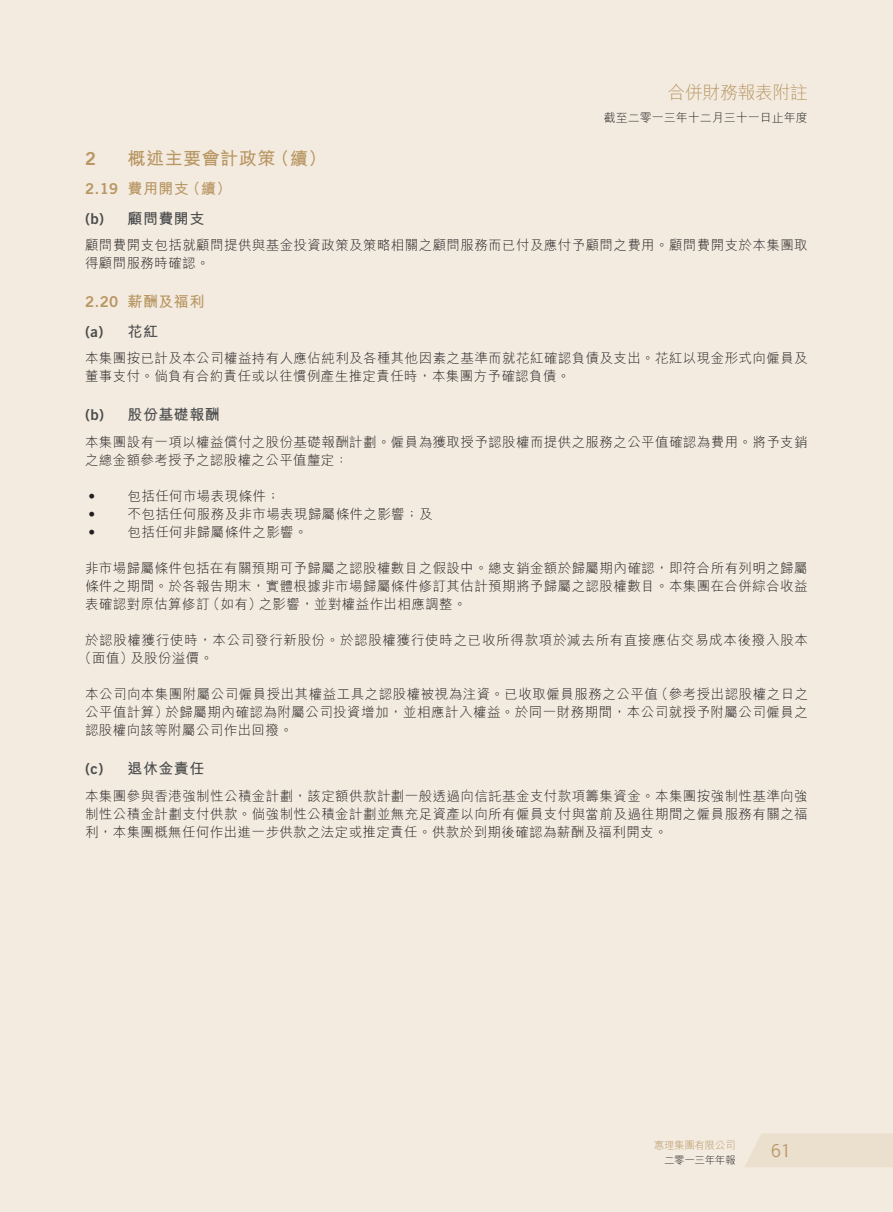
<style>
.page{position:relative;width:893px;height:1212px;background:#f3ebe0}
.page>*{position:absolute;margin:0;border:0;box-sizing:border-box;transform-origin:0 0}
.t1{font:700 18px "M Hei HK";letter-spacing:.03em;color:#b99764}
.t2{font:300 18px "M Hei HK";letter-spacing:-.03em;color:#b99764}
.t3{font:18px "Shannon Std";color:#b99764}
.t4{font:18px "Trade Gothic LT Std Bd 2";color:#b99764}
.t5{font:700 15px/29.5px "M Hei HK";letter-spacing:.03em;color:#b99764}
.t6{font:700 15px "M Hei HK";letter-spacing:.03em;color:#4b4c4d}
.t7{font:15px "Trade Gothic LT Std Bd 2";color:#4b4c4d}
.t8{font:300 13.5px/18px "M Hei HK";letter-spacing:.03em;color:#231f20}
.t9{font:300 13.5px/18px "M Hei HK";letter-spacing:.05em;color:#231f20}
.t10{font:300 12px "M Hei HK";color:#231f20}
.t11{font:300 10.5px "M Hei HK";letter-spacing:-.03em;color:#b99764}
.t12{font:300 10.5px "M Hei HK";letter-spacing:-.03em;color:#231f20}
.s1{font-family:"Trade Gothic LT Std Bd 2";font-weight:400}
.s2{font-family:"Trade Gothic LT Std Bd 2";font-weight:400;color:#4b4c4d}
.s3{color:#4b4c4d}
.s4{font-family:"M Hei HK";font-weight:700}
.s5{font-family:"Trade Gothic LT Std"}
</style>
<div class="page">
<div style="left:745px;top:1133px;width:148px;height:34px;background:#ebdfce"></div>
<h1 class="t2" style="left:668px;top:79px;width:142px">合併財務報表附註</h1>
<p class="t10" style="left:604px;top:109px;width:205px">截至二零一三年十二月三十一日止年度</p>
<h1 class="t4" style="left:85px;top:147px;width:12px">2</h1>
<h1 class="t1" style="left:128px;top:145px;width:200px">概述主要會計政策（續）</h1>
<p class="t5" style="left:85px;top:173px;width:148px"><span class="s1">2.19</span> 費用開支（續）<span class="s2">(b)</span> <span class="s3">顧問費開支</span></p>
<p class="t8" style="left:85px;top:236px;width:724px">顧問費開支包括就顧問提供與基金投資政策及策略相關之顧問服務而已付及應付予顧問之費用。顧問費開支於本集團取得顧問服務時確認。</p>
<p class="t5" style="left:85px;top:286px;width:121px"><span class="s1">2.20</span> 薪酬及福利</p>
<p class="t7" style="left:85px;top:322px;width:74px">(a) <span class="s4">花紅</span></p>
<p class="t8" style="left:85px;top:349px;width:724px">本集團按已計及本公司權益持有人應佔純利及各種其他因素之基準而就花紅確認負債及支出。花紅以現金形式向僱員及董事支付。倘負有合約責任或以往慣例產生推定責任時，本集團方予確認負債。</p>
<p class="t6" style="left:85px;top:404px;width:136px"><span class="s1">(b)</span> 股份基礎報酬</p>
<p class="t8" style="left:85px;top:432px;width:724px">本集團設有一項以權益償付之股份基礎報酬計劃。僱員為獲取授予認股權而提供之服務之公平值確認為費用。將予支銷之總金額參考授予之認股權之公平值釐定：</p>
<p class="t8" style="left:88px;top:486px;width:193px"><span class="s5">•</span> 包括任何市場表現條件；</p>
<p class="t8" style="left:88px;top:504px;width:346px"><span class="s5">•</span> 不包括任何服務及非市場表現歸屬條件之影響；及</p>
<p class="t8" style="left:88px;top:522px;width:221px"><span class="s5">•</span> 包括任何非歸屬條件之影響。</p>
<p class="t8" style="left:85px;top:558px;width:724px;text-align:justify">非市場歸屬條件包括在有關預期可予歸屬之認股權數目之假設中。總支銷金額於歸屬期內確認，即符合所有列明之歸屬條件之期間。於各報告期末，實體根據非市場歸屬條件修訂其估計預期將予歸屬之認股權數目。本集團在合併綜合收益表確認對原估算修訂（如有）之影響，並對權益作出相應調整。</p>
<p class="t9" style="left:78px;top:630px;width:731px;text-indent:7px">於認股權獲行使時，本公司發行新股份。於認股權獲行使時之已收所得款項於減去所有直接應佔交易成本後撥入股本（面值）及股份溢價。</p>
<p class="t8" style="left:85px;top:684px;width:725px;text-align:justify">本公司向本集團附屬公司僱員授出其權益工具之認股權被視為注資。已收取僱員服務之公平值（參考授出認股權之日之公平值計算）於歸屬期內確認為附屬公司投資增加，並相應計入權益。於同一財務期間，本公司就授予附屬公司僱員之認股權向該等附屬公司作出回撥。</p>
<p class="t6" style="left:85px;top:758px;width:121px"><span class="s1">(c)</span> 退休金責任</p>
<p class="t8" style="left:85px;top:786px;width:724px;text-align:justify">本集團參與香港強制性公積金計劃，該定額供款計劃一般透過向信託基金支付款項籌集資金。本集團按強制性基準向強制性公積金計劃支付供款。倘強制性公積金計劃並無充足資產以向所有僱員支付與當前及過往期間之僱員服務有關之福利，本集團概無任何作出進一步供款之法定或推定責任。供款於到期後確認為薪酬及福利開支。</p>
<p class="t11" style="left:654px;top:1138px;width:83px">惠理集團有限公司</p>
<p class="t12" style="left:664px;top:1153px;width:73px">二零一三年年報</p>
<h1 class="t3" style="left:771px;top:1139px;width:22px">61</h1>
</div>
